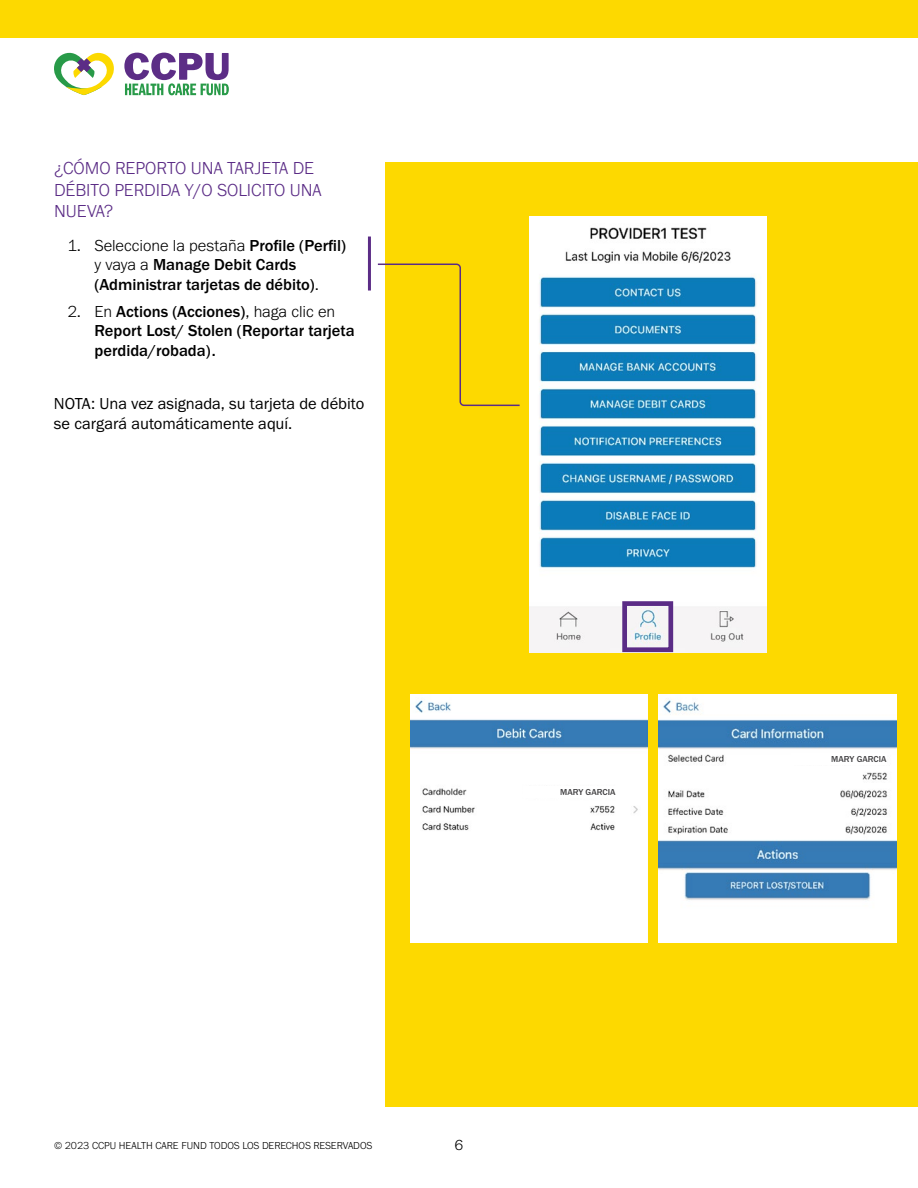
<style>
.page{position:relative;width:918px;height:1188px;background:#fff}
.page>*{position:absolute;margin:0;border:0;box-sizing:border-box;transform-origin:0 0}
.t1{font:300 18px/21.6px "Franklin Gothic URW";color:#5b2c86}
.t2{font:500 16.5px/19.8px "Franklin Gothic URW";color:#000}
.t3{font:16.5px/19.8px "Franklin Gothic URW Boo";color:#000}
.t4{font:300 15px "Franklin Gothic URW";color:#000}
.t5{font:300 10.5px "Franklin Gothic URW";color:#000}
.t6{font:500 9px "Franklin Gothic URW";color:#414042}
.s1{font-weight:300}
</style>
<div class="page">
<svg style="left:124px;top:53px;width:105px;height:42px"></svg>
<svg style="left:54px;top:53px;width:60px;height:42px"></svg>
<div style="left:0;top:0;width:918px;height:38px;background:#fdd900"></div>
<div style="left:385px;top:162px;width:533px;height:945px;background:#fdd900"></div>
<hr style="left:368px;top:237px;width:3px;height:54px;background:#5b2c86">
<img style="left:529px;top:216px;width:238px;height:436px">
<div style="left:622px;top:601px;width:51px;height:51px;border:5px solid #5b2c86"></div>
<svg style="left:377px;top:263px;width:143px;height:144px"></svg>
<img style="left:410px;top:694px;width:238px;height:249px">
<div style="left:523px;top:786px;width:93px;height:12px;background:#fff"></div>
<img style="left:659px;top:694px;width:237px;height:249px">
<div style="left:791px;top:753px;width:96px;height:12px;background:#fff"></div>
<p class="t1" style="left:54px;top:157px;width:269px">¿CÓMO REPORTO UNA TARJETA DE<br>DÉBITO PERDIDA Y/O SOLICITO UNA<br>NUEVA?</p>
<p class="t2" style="left:94px;top:235px;width:253px;text-indent:-27px"><span class="s1">1. Seleccione la pestaña</span> Profile (Perfil) <span class="s1">y vaya a</span> Manage Debit Cards (Administrar tarjetas de débito)<span class="s1">.</span></p>
<p class="t2" style="left:94px;top:301px;width:262px;text-indent:-27px"><span class="s1">2. En</span> Actions (Acciones)<span class="s1">, haga clic en<br></span>Report Lost/ Stolen (Reportar tarjeta perdida/robada).</p>
<p class="t3" style="left:54px;top:394px;width:312px">NOTA: Una vez asignada, su tarjeta de débito se cargará automáticamente aquí.</p>
<p class="t6" style="left:560px;top:786px;width:57px">MARY GARCIA</p>
<p class="t5" style="left:54px;top:1139px;width:320px">© 2023 CCPU HEALTH CARE FUND TODOS LOS DERECHOS RESERVADOS</p>
<p class="t4" style="left:455px;top:1136px;width:10px">6</p>
<p class="t6" style="left:831px;top:753px;width:57px">MARY GARCIA</p>
</div>
